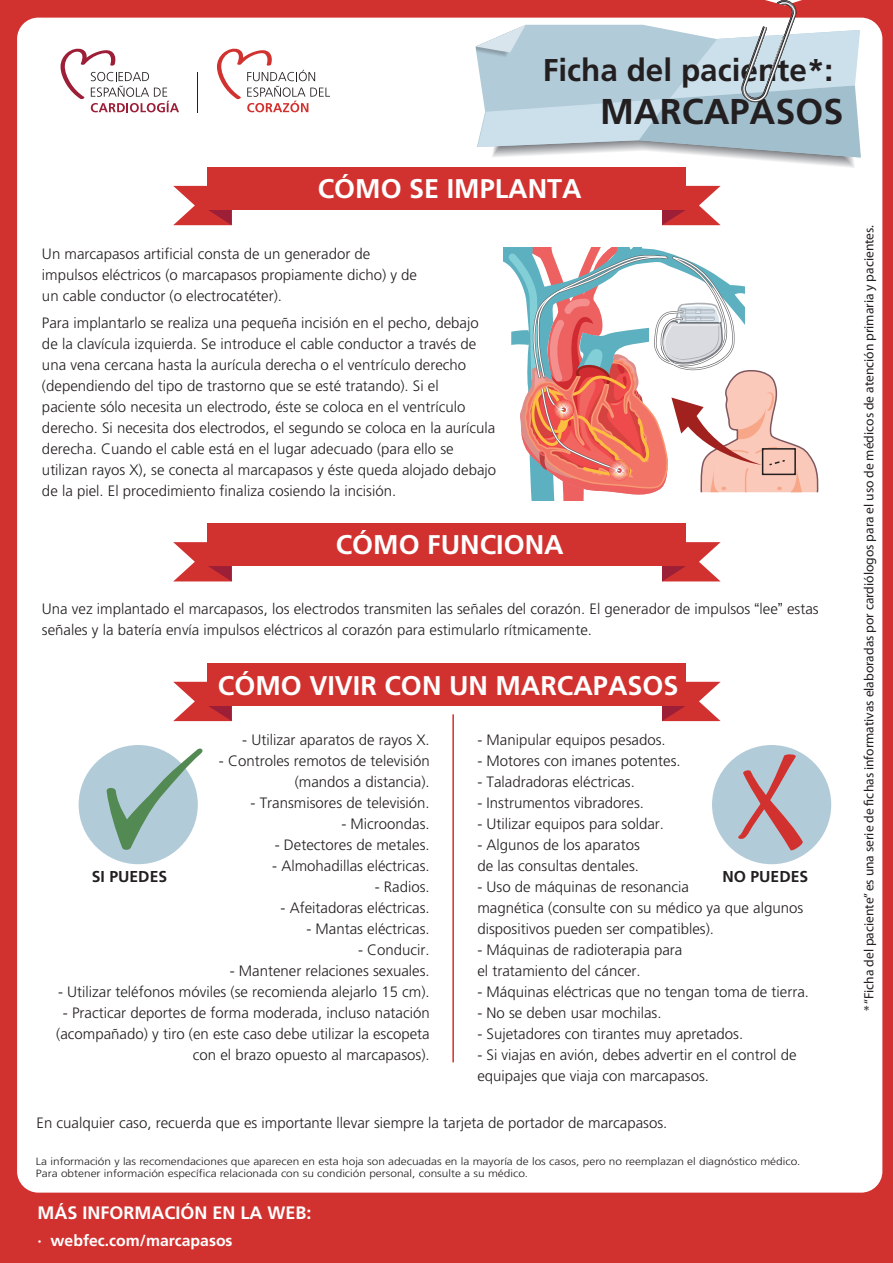
<style>
.page{position:relative;width:893px;height:1263px;background:#d2322f}
.page>*{position:absolute;margin:0;border:0;box-sizing:border-box;transform-origin:0 0}
.t1{font:700 35.85px "Frutiger";color:#231f20}
.t2{font:700 31.5px "Frutiger";color:#231f20}
.t3{font:700 27px "Frutiger";color:#fff}
.t4{font:700 18px "Frutiger";color:#fff}
.t5{font:700 15.75px "Frutiger";color:#fff}
.t6{font:700 15.75px "Frutiger";color:#231f20}
.t7{font:300 15px/21px "Frutiger";color:#231f20}
.t8{font:13.5px "Myriad Pro";color:#231f20}
.t9{font:300 10.5px/12.6px "Frutiger";color:#231f20;scale:1.13 1}
.s1{font-family:"Arial";font-weight:400}
</style>
<div class="page">
<div style="left:17px;top:18px;width:865px;height:1174px;background:#fff;border-radius:21px"></div>
<svg style="left:217px;top:48px;width:113px;height:64px"></svg>
<hr style="left:198px;top:72px;width:1px;height:40px;background:#231f20">
<svg style="left:61px;top:48px;width:118px;height:64px"></svg>
<hr style="left:452px;top:714px;width:2px;height:348px;background:#d2322f">
<svg style="left:173px;top:682px;width:59px;height:39px"></svg>
<svg style="left:662px;top:682px;width:59px;height:39px"></svg>
<div style="left:208px;top:663px;width:478px;height:43px;background:#d2322f"></div>
<svg style="left:173px;top:542px;width:59px;height:39px"></svg>
<svg style="left:662px;top:542px;width:59px;height:39px"></svg>
<div style="left:208px;top:524px;width:478px;height:42px;background:#d2322f"></div>
<svg style="left:173px;top:186px;width:59px;height:39px"></svg>
<svg style="left:662px;top:186px;width:59px;height:39px"></svg>
<div style="left:208px;top:167px;width:478px;height:43px;background:#d2322f"></div>
<svg style="left:503px;top:248px;width:316px;height:252px"></svg>
<div style="left:762px;top:448px;width:34px;height:27px;border:2px solid #231f20"></div>
<div style="left:79px;top:745px;width:119px;height:119px;background:#b2cbd8;border-radius:50%"></div>
<div style="left:712px;top:745px;width:119px;height:119px;background:#b2cbd8;border-radius:50%"></div>
<svg style="left:106px;top:747px;width:97px;height:104px"></svg>
<svg style="left:735px;top:753px;width:69px;height:98px"></svg>
<svg style="left:475px;top:0;width:386px;height:160px"></svg>
<h2 class="t2" style="left:543px;top:51px;width:292px">Ficha del paciente*:</h2>
<h1 class="t1" style="left:600px;top:90px;width:245px">MARCAPASOS</h1>
<h3 class="t3" style="left:318px;top:173px;width:266px">CÓMO SE IMPLANTA</h3>
<p class="t7" style="left:42px;top:244px;width:377px">Un marcapasos artificial consta de un generador de impulsos eléctricos (o marcapasos propiamente dicho) y de un cable conductor (o electrocatéter).</p>
<p class="t7" style="left:42px;top:312px;width:456px">Para implantarlo se realiza una pequeña incisión en el pecho, debajo de la clavícula izquierda. Se introduce el cable conductor a través de una vena cercana hasta la aurícula derecha o el ventrículo derecho (dependiendo del tipo de trastorno que se esté tratando). Si el paciente sólo necesita un electrodo, éste se coloca en el ventrículo derecho. Si necesita dos electrodos, el segundo se coloca en la aurícula derecha. Cuando el cable está en el lugar adecuado (para ello se utilizan rayos X), se conecta al marcapasos y éste queda alojado debajo de la piel. El procedimiento finaliza cosiendo la incisión.</p>
<h3 class="t3" style="left:336px;top:529px;width:229px">CÓMO FUNCIONA</h3>
<p class="t7" style="left:42px;top:598px;width:778px">Una vez implantado el marcapasos, los electrodos transmiten las señales del corazón. El generador de impulsos <span class="s1">“</span>lee<span class="s1">”</span> estas señales y la batería envía impulsos eléctricos al corazón para estimularlo rítmicamente.</p>
<h3 class="t3" style="left:218px;top:669px;width:462px">CÓMO VIVIR CON UN MARCAPASOS</h3>
<p class="t7" style="left:477px;top:729px;width:190px">- Manipular equipos pesados.</p>
<p class="t7" style="left:477px;top:750px;width:205px">- Motores con imanes potentes.</p>
<p class="t7" style="left:477px;top:771px;width:159px">- Taladradoras eléctricas.</p>
<p class="t7" style="left:477px;top:792px;width:168px">- Instrumentos vibradores.</p>
<p class="t7" style="left:477px;top:813px;width:188px">- Utilizar equipos para soldar.</p>
<p class="t7" style="left:477px;top:834px;width:164px">- Algunos de los aparatos de las consultas dentales.</p>
<p class="t7" style="left:477px;top:876px;width:327px">- Uso de máquinas de resonancia<br>magnética (consulte con su médico ya que algunos dispositivos pueden ser compatibles).</p>
<p class="t7" style="left:477px;top:939px;width:207px">- Máquinas de radioterapia para el tratamiento del cáncer.</p>
<p class="t7" style="left:477px;top:981px;width:333px">- Máquinas eléctricas que no tengan toma de tierra.</p>
<p class="t7" style="left:477px;top:1002px;width:186px">- No se deben usar mochilas.</p>
<p class="t7" style="left:477px;top:1023px;width:267px">- Sujetadores con tirantes muy apretados.</p>
<p class="t7" style="left:477px;top:1044px;width:321px">- Si viajas en avión, debes advertir en el control de equipajes que viaja con marcapasos.</p>
<p class="t7" style="left:242px;top:729px;width:189px">- Utilizar aparatos de rayos X.</p>
<p class="t7" style="left:219px;top:750px;width:212px;text-align:right">- Controles remotos de televisión (mandos a distancia).</p>
<p class="t7" style="left:251px;top:792px;width:181px">- Transmisores de televisión.</p>
<p class="t7" style="left:341px;top:813px;width:90px">- Microondas.</p>
<p class="t7" style="left:275px;top:834px;width:156px">- Detectores de metales.</p>
<p class="t7" style="left:272px;top:855px;width:159px">- Almohadillas eléctricas.</p>
<p class="t7" style="left:375px;top:876px;width:57px">- Radios.</p>
<p class="t7" style="left:281px;top:897px;width:151px">- Afeitadoras eléctricas.</p>
<p class="t7" style="left:306px;top:918px;width:125px">- Mantas eléctricas.</p>
<p class="t7" style="left:358px;top:939px;width:73px">- Conducir.</p>
<p class="t7" style="left:230px;top:960px;width:202px">- Mantener relaciones sexuales.</p>
<p class="t7" style="left:58px;top:981px;width:373px">- Utilizar teléfonos móviles (se recomienda alejarlo 15 cm).</p>
<p class="t7" style="left:56px;top:1002px;width:375px;text-align:right">- Practicar deportes de forma moderada, incluso natación (acompañado) y tiro (en este caso debe utilizar la escopeta con el brazo opuesto al marcapasos).</p>
<p class="t6" style="left:92px;top:867px;width:77px">SI PUEDES</p>
<p class="t6" style="left:722px;top:867px;width:87px">NO PUEDES</p>
<p class="t7" style="left:37px;top:1113px;width:632px">En cualquier caso, recuerda que es importante llevar siempre la tarjeta de portador de marcapasos.</p>
<p class="t9" style="left:36px;top:1155px;width:678px">La información y las recomendaciones que aparecen en esta hoja son adecuadas en la mayoría de los casos, pero no reemplazan el diagnóstico médico.<br>Para obtener información específica relacionada con su condición personal, consulte a su médico.</p>
<p class="t4" style="left:37px;top:1202px;width:276px">MÁS INFORMACIÓN EN LA WEB:</p>
<p class="t5" style="left:37px;top:1231px;width:197px">· webfec.com/marcapasos</p>
<p class="t8" style="left:860px;top:1011px;width:788px;rotate:-90deg">* “Ficha del paciente” es una serie de chas informativas elaboradas por cardiólogos para el uso de médicos de atención primaria y pacientes.</p>
</div>
